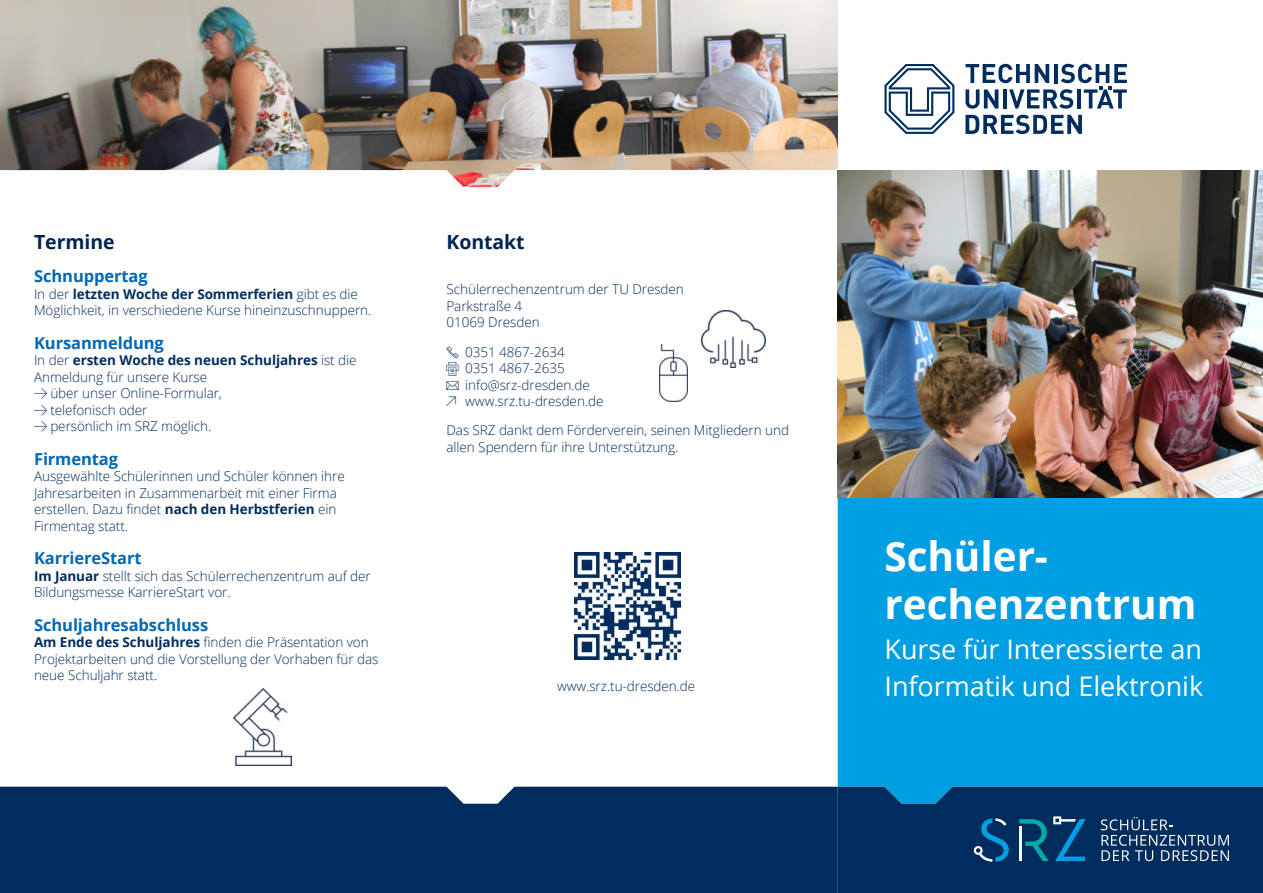
<style>
.page{position:relative;width:1263px;height:893px;background:#fff}
.page>*{position:absolute;margin:0;border:0;box-sizing:border-box;transform-origin:0 0}
.t1{font:700 40.5px/48px "Open Sans";color:#fff}
.t2{font:27px/37.5px "Open Sans";letter-spacing:-.005em;color:#fff}
.t3{font:700 19.5px "Open Sans";letter-spacing:-.005em;color:#002550}
.t4{font:700 16.5px "Open Sans";letter-spacing:-.005em;color:#0068b4}
.t5{font:300 13.5px/16.5px "Open Sans";letter-spacing:-.005em;color:#002d5d}
.s1{font-weight:700}
.s2{font-family:"TUD Iconfont Light";font-weight:400}
</style>
<div class="page">
<img style="left:0;top:0;width:838px;height:170px">
<svg style="left:965px;top:115px;width:117px;height:19px"></svg>
<svg style="left:965px;top:64px;width:162px;height:45px"></svg>
<svg style="left:884px;top:64px;width:70px;height:70px"></svg>
<div style="left:838px;top:497px;width:425px;height:290px;background:#009ee3"></div>
<svg style="left:838px;top:787px;width:425px;height:106px"></svg>
<div style="left:0;top:787px;width:838px;height:106px;background:#002d5d"></div>
<img style="left:659px;top:344px;width:29px;height:58px">
<img style="left:702px;top:310px;width:63px;height:58px">
<img style="left:234px;top:689px;width:57px;height:76px">
<svg style="left:0;top:170px;width:838px;height:21px"></svg>
<img style="left:838px;top:170px;width:425px;height:327px">
<img style="left:574px;top:553px;width:106px;height:106px">
<h3 class="t3" style="left:34px;top:234px;width:82px">Termine</h3>
<p class="t4" style="left:34px;top:270px;width:115px">Schnuppertag</p>
<p class="t5" style="left:34px;top:286px;width:339px">In der <span class="s1">letzten Woche der Sommerferien</span> gibt es die<br>Möglichkeit, in verschiedene Kurse hineinzuschnuppern.</p>
<p class="t4" style="left:34px;top:336px;width:131px">Kursanmeldung</p>
<p class="t5" style="left:34px;top:352px;width:324px">In der <span class="s1">ersten Woche des neuen Schuljahres</span> ist die<br>Anmeldung für unsere Kurse</p>
<p class="t5" style="left:34px;top:386px;width:189px"><span class="s2">→</span> über unser Online-Formular,</p>
<p class="t5" style="left:34px;top:403px;width:115px"><span class="s2">→</span> telefonisch oder</p>
<p class="t5" style="left:34px;top:419px;width:179px"><span class="s2">→</span> persönlich im SRZ möglich.</p>
<p class="t4" style="left:34px;top:452px;width:86px">Firmentag</p>
<p class="t5" style="left:34px;top:469px;width:312px">Ausgewählte Schülerinnen und Schüler können ihre Jahresarbeiten in Zusammenarbeit mit einer Firma erstellen. Dazu findet <span class="s1">nach den Herbstferien</span> ein Firmentag statt.</p>
<p class="t4" style="left:34px;top:552px;width:109px">KarriereStart</p>
<p class="t5" style="left:34px;top:569px;width:338px"><span class="s1">Im Januar</span> stellt sich das Schülerrechenzentrum auf der<br>Bildungsmesse KarriereStart vor.</p>
<p class="t4" style="left:34px;top:618px;width:176px">Schuljahresabschluss</p>
<p class="t5" style="left:34px;top:634px;width:346px"><span class="s1">Am Ende des Schuljahres</span> finden die Präsentation von<br>Projektarbeiten und die Vorstellung der Vorhaben für das neue Schuljahr statt.</p>
<h3 class="t3" style="left:446px;top:234px;width:80px">Kontakt</h3>
<p class="t5" style="left:446px;top:283px;width:239px">Schülerrechenzentrum der TU Dresden<br>Parkstraße 4<br>01069 Dresden</p>
<p class="t5" style="left:446px;top:345px;width:158px"><span class="s2">Ὅ</span> 0351 4867-2634<br><span class="s2">὎</span> 0351 4867-2635<br><span class="s2">✉</span> info@srz-dresden.de<br><span class="s2">ὑ</span> www.srz.tu-dresden.de</p>
<p class="t5" style="left:446px;top:424px;width:344px">Das SRZ dankt dem Förderverein, seinen Mitgliedern und allen Spendern für ihre Unterstützung.</p>
<p class="t5" style="left:557px;top:679px;width:140px">www.srz.tu-dresden.de</p>
<h1 class="t1" style="left:884px;top:536px;width:314px">Schüler&shy;rechenzentrum</h1>
<h2 class="t2" style="left:884px;top:633px;width:320px">Kurse für Interessierte an<br>Informatik und Elektronik</h2>
</div>
